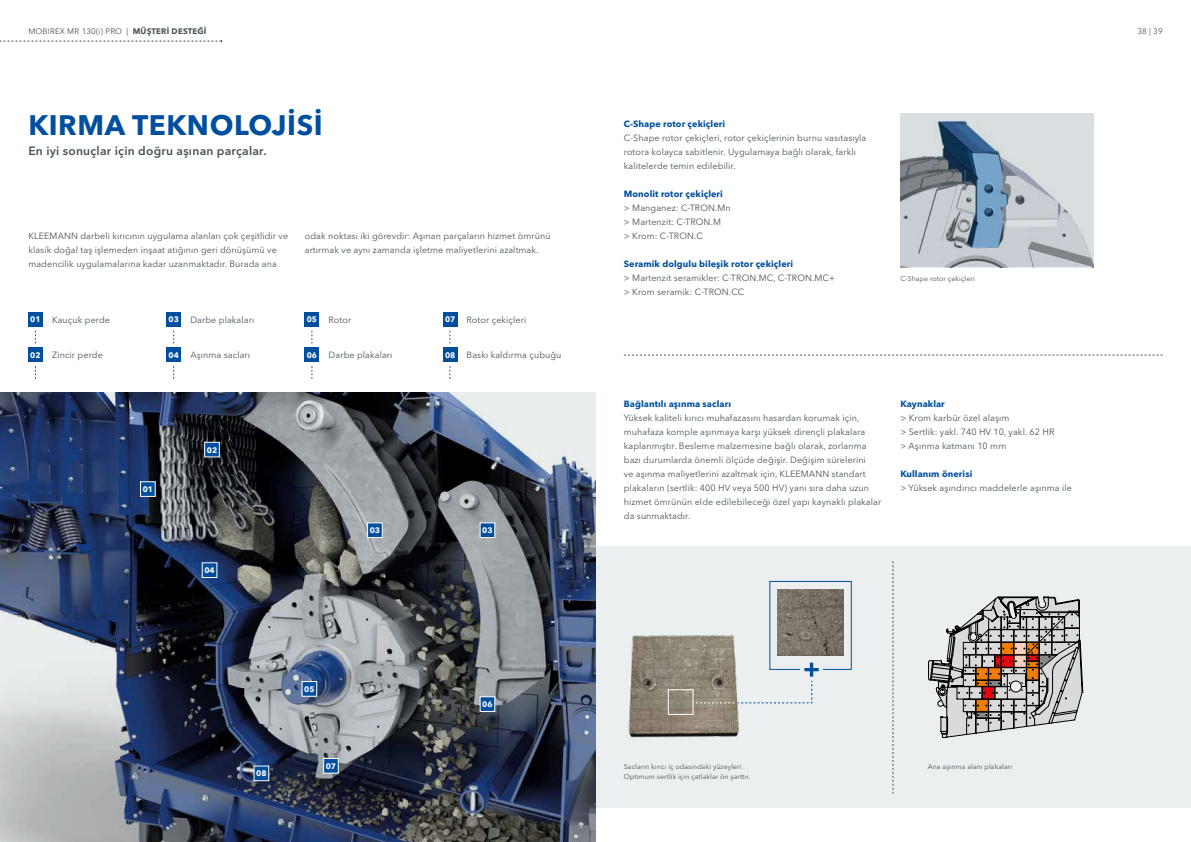
<style>
.page{position:relative;width:1191px;height:842px;background:#fff}
.page>*{position:absolute;margin:0;border:0;box-sizing:border-box;transform-origin:0 0}
.t1{font:700 28px "Avenir Next LT Pro";letter-spacing:.02em;color:#004f9f}
.t2{font:600 12px "Avenir Next LT Pro";letter-spacing:.02em;color:#485358}
.t3{font:9px/14px "Avenir Next LT Pro";letter-spacing:.01em;color:#485358}
.t4{font:700 9px "Avenir Next LT Pro";letter-spacing:.01em;color:#004f9f}
.t5{font:8px "Avenir Next LT Pro";letter-spacing:.02em;color:#485358}
.t6{font:700 8px "Avenir Next LT Pro";color:#fff}
.t7{font:7px/10px "Avenir Next LT Pro";letter-spacing:.01em;color:#485358}
.s1{font-weight:700}
</style>
<div class="page">
<div style="left:595px;top:547px;width:596px;height:261px;background:#eceff0"></div>
<svg style="left:0;top:40px;width:222px;height:2px"></svg>
<img style="left:0;top:393px;width:595px;height:449px">
<svg style="left:204px;top:442px;width:16px;height:15px"></svg>
<svg style="left:140px;top:481px;width:16px;height:16px"></svg>
<svg style="left:202px;top:562px;width:15px;height:16px"></svg>
<svg style="left:367px;top:522px;width:16px;height:16px"></svg>
<svg style="left:479px;top:522px;width:16px;height:16px"></svg>
<svg style="left:479px;top:696px;width:16px;height:16px"></svg>
<svg style="left:301px;top:681px;width:16px;height:16px"></svg>
<svg style="left:323px;top:758px;width:16px;height:16px"></svg>
<svg style="left:253px;top:765px;width:16px;height:16px"></svg>
<div style="left:28px;top:312px;width:15px;height:14px;background:#004f9f"></div>
<div style="left:28px;top:348px;width:15px;height:14px;background:#004f9f"></div>
<div style="left:167px;top:312px;width:14px;height:14px;background:#004f9f"></div>
<div style="left:167px;top:348px;width:14px;height:14px;background:#004f9f"></div>
<div style="left:305px;top:312px;width:14px;height:14px;background:#004f9f"></div>
<div style="left:305px;top:348px;width:14px;height:14px;background:#004f9f"></div>
<div style="left:443px;top:312px;width:14px;height:14px;background:#004f9f"></div>
<div style="left:443px;top:348px;width:14px;height:14px;background:#004f9f"></div>
<svg style="left:928px;top:596px;width:155px;height:142px"></svg>
<img style="left:628px;top:635px;width:111px;height:103px">
<img style="left:778px;top:590px;width:65px;height:65px">
<svg style="left:892px;top:561px;width:1px;height:233px"></svg>
<svg style="left:624px;top:355px;width:538px;height:1px"></svg>
<div style="left:668px;top:689px;width:25px;height:26px;border:1px solid #fff"></div>
<div style="left:769px;top:581px;width:82px;height:89px;border:1px solid #004f9f"></div>
<svg style="left:818px;top:668px;width:5px;height:4px"></svg>
<svg style="left:696px;top:663px;width:122px;height:41px"></svg>
<div style="left:900px;top:113px;width:193px;height:154px;background:#dadfe1"></div>
<img style="left:900px;top:122px;width:193px;height:145px">
<p class="t5" style="left:28px;top:27px;width:178px">MOBIREX MR 130(i) PRO | <span class="s1">MÜŞTERİ DESTEĞİ</span></p>
<p class="t5" style="left:1137px;top:27px;width:27px">38 | 39</p>
<h1 class="t1" style="left:28px;top:108px;width:296px">KIRMA TEKNOLOJISI</h1>
<h2 class="t2" style="left:28px;top:143px;width:240px">En iyi sonuçlar için doğru aşınan parçalar.</h2>
<p class="t3" style="left:28px;top:229px;width:261px">KLEEMANN darbeli kırıcının uygulama alanları çok çeşitlidir ve klasik doğal taş işlemeden inşaat atığının geri dönüşümü ve madencilik uygulamalarına kadar uzanmaktadır. Burada ana</p>
<p class="t3" style="left:305px;top:229px;width:247px">odak noktası iki görevdir: Aşınan parçaların hizmet ömrünü artırmak ve aynı zamanda işletme maliyetlerini azaltmak.</p>
<p class="t6" style="left:30px;top:315px;width:12px">01</p>
<p class="t6" style="left:30px;top:350px;width:12px">02</p>
<p class="t3" style="left:52px;top:313px;width:59px">Kauçuk perde</p>
<p class="t3" style="left:190px;top:313px;width:65px">Darbe plakaları</p>
<p class="t3" style="left:328px;top:313px;width:24px">Rotor</p>
<p class="t3" style="left:466px;top:313px;width:61px">Rotor çekiçleri</p>
<p class="t3" style="left:52px;top:348px;width:52px">Zincir perde</p>
<p class="t3" style="left:190px;top:348px;width:61px">Aşınma sacları</p>
<p class="t3" style="left:328px;top:348px;width:65px">Darbe plakaları</p>
<p class="t3" style="left:466px;top:348px;width:96px">Baskı kaldırma çubuğu</p>
<p class="t6" style="left:168px;top:315px;width:12px">03</p>
<p class="t6" style="left:168px;top:350px;width:12px">04</p>
<p class="t6" style="left:307px;top:315px;width:12px">05</p>
<p class="t6" style="left:307px;top:350px;width:12px">06</p>
<p class="t6" style="left:445px;top:315px;width:12px">07</p>
<p class="t6" style="left:445px;top:350px;width:12px">08</p>
<p class="t6" style="left:143px;top:484px;width:12px">01</p>
<p class="t6" style="left:207px;top:445px;width:12px">02</p>
<p class="t6" style="left:204px;top:565px;width:12px">04</p>
<p class="t6" style="left:370px;top:526px;width:12px">03</p>
<p class="t6" style="left:482px;top:526px;width:12px">03</p>
<p class="t6" style="left:256px;top:769px;width:12px">08</p>
<p class="t6" style="left:304px;top:684px;width:12px">05</p>
<p class="t6" style="left:326px;top:761px;width:12px">07</p>
<p class="t6" style="left:482px;top:699px;width:12px">06</p>
<p class="t4" style="left:624px;top:118px;width:103px">C-Shape rotor çekiçleri</p>
<p class="t3" style="left:624px;top:131px;width:244px">C-Shape rotor çekiçleri, rotor çekiçlerinin burnu vasıtasıyla rotora kolayca sabitlenir. Uygulamaya bağlı olarak, farklı kalitelerde temin edilebilir.</p>
<p class="t4" style="left:624px;top:188px;width:101px">Monolit rotor çekiçleri</p>
<p class="t3" style="left:624px;top:201px;width:108px">&gt; Manganez: C-TRON.Mn &gt; Martenzit: C-TRON.M<br>&gt; Krom: C-TRON.C</p>
<p class="t4" style="left:624px;top:258px;width:171px">Seramik dolgulu bileşik rotor çekiçleri</p>
<p class="t3" style="left:624px;top:271px;width:213px">&gt; Martenzit seramikler: C-TRON.MC, C-TRON.MC+ &gt; Krom seramik: C-TRON.CC</p>
<p class="t7" style="left:900px;top:273px;width:76px">C-Shape rotor çekiçleri</p>
<p class="t4" style="left:624px;top:398px;width:109px">Bağlantılı aşınma sacları</p>
<p class="t3" style="left:624px;top:411px;width:259px">Yüksek kaliteli kırıcı muhafazasını hasardan korumak için, muhafaza komple aşınmaya karşı yüksek dirençli plakalara kaplanmıştır. Besleme malzemesine bağlı olarak, zorlanma bazı durumlarda önemli ölçüde değişir. Değişim sürelerini<br>ve aşınma maliyetlerini azaltmak için, KLEEMANN standart plakaların (sertlik: 400 HV veya 500 HV) yanı sıra daha uzun hizmet ömrünün elde edilebileceği özel yapı kaynaklı plakalar da sunmaktadır.</p>
<p class="t4" style="left:900px;top:398px;width:46px">Kaynaklar</p>
<p class="t3" style="left:900px;top:411px;width:156px">&gt; Krom karbür özel alaşım<br>&gt; Sertlik: yakl. 740 HV 10, yakl. 62 HR &gt; Aşınma katmanı 10 mm</p>
<p class="t4" style="left:900px;top:468px;width:73px">Kullanım önerisi</p>
<p class="t3" style="left:900px;top:481px;width:173px">&gt; Yüksek aşındırıcı maddelerle aşınma ile</p>
<p class="t7" style="left:624px;top:761px;width:128px">Sacların kırıcı iç odasındaki yüzeyleri.<br>Optimum sertlik için çatlaklar ön şarttır.</p>
<p class="t7" style="left:927px;top:761px;width:86px">Ana aşınma alanı plakaları</p>
</div>
